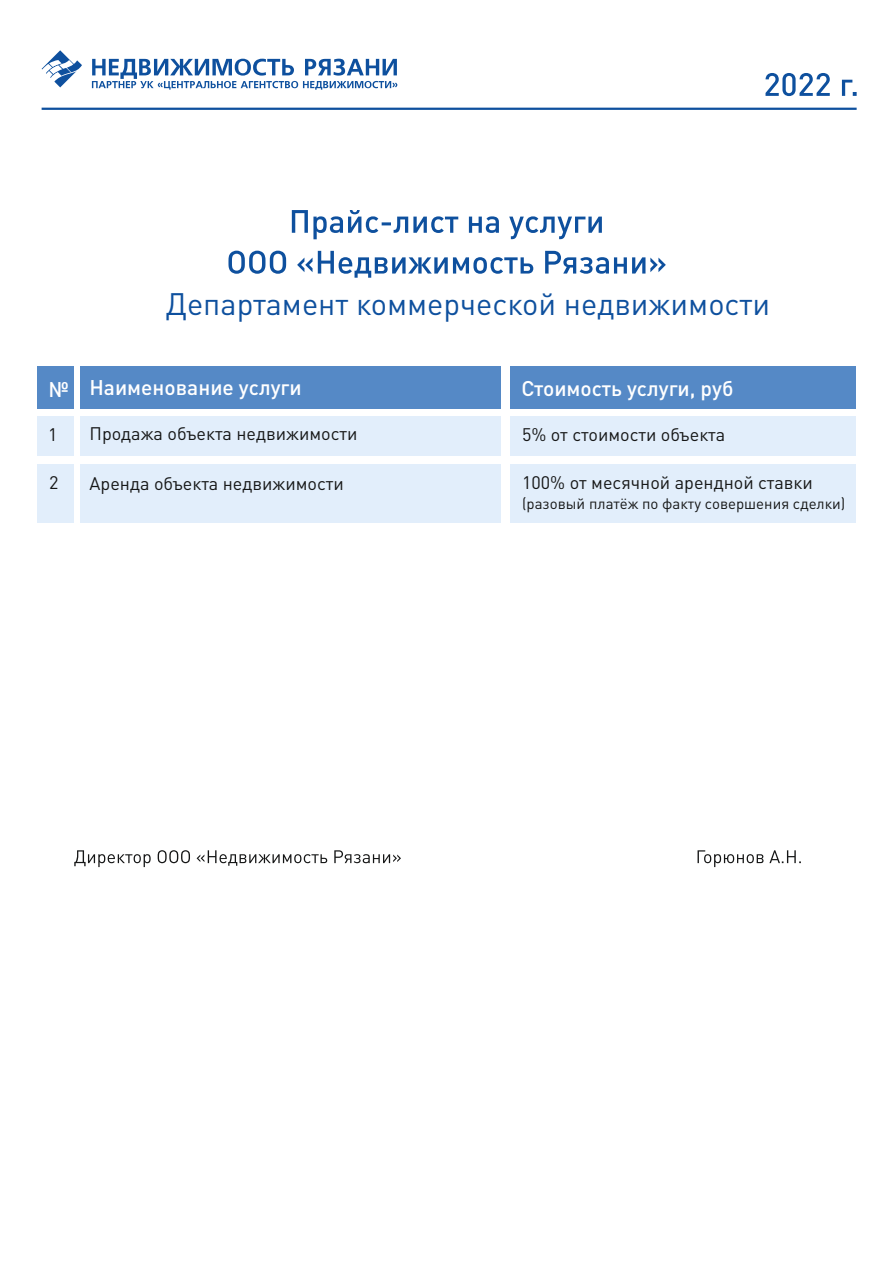
<style>
.page{position:relative;width:893px;height:1263px;background:#fff}
.page>*{position:absolute;margin:0;border:0;box-sizing:border-box;transform-origin:0 0}
.t1{font:30.6px "DIN Pro";color:#0e509e}
.t2{font:500 21px "DIN Pro";color:#fff}
.t3{font:18px "DIN Pro";color:#151616}
.t4{font:15px "DIN Pro";color:#151616}
</style>
<div class="page">
<svg style="left:228px;top:210px;width:438px;height:68px"></svg>
<svg style="left:74px;top:850px;width:327px;height:17px"></svg>
<svg style="left:697px;top:850px;width:104px;height:17px"></svg>
<hr style="left:42px;top:108px;width:815px;height:2px;background:#0e509e">
<svg style="left:765px;top:73px;width:92px;height:23px"></svg>
<svg style="left:42px;top:50px;width:40px;height:37px"></svg>
<svg style="left:92px;top:59px;width:306px;height:31px"></svg>
<div style="left:37px;top:366px;width:37px;height:42px;background:#5589c6"></div>
<div style="left:37px;top:416px;width:37px;height:40px;background:#e2eefb"></div>
<div style="left:37px;top:464px;width:37px;height:58px;background:#e2eefb"></div>
<div style="left:80px;top:366px;width:420px;height:42px;background:#5589c6"></div>
<div style="left:80px;top:416px;width:420px;height:40px;background:#e2eefb"></div>
<div style="left:80px;top:464px;width:420px;height:58px;background:#e2eefb"></div>
<div style="left:510px;top:416px;width:346px;height:40px;background:#e2eefb"></div>
<div style="left:510px;top:464px;width:346px;height:58px;background:#e2eefb"></div>
<div style="left:510px;top:366px;width:346px;height:42px;background:#5589c6"></div>
<h1 class="t1" style="left:166px;top:292px;width:606px">Департамент коммерческой недвижимости</h1>
<p class="t2" style="left:49px;top:379px;width:255px">№ Наименование услуги</p>
<p class="t2" style="left:521px;top:380px;width:213px">Стоимость услуги, руб</p>
<p class="t3" style="left:90px;top:426px;width:269px">Продажа объекта недвижимости</p>
<p class="t3" style="left:90px;top:476px;width:256px">Аренда объекта недвижимости</p>
<p class="t3" style="left:522px;top:427px;width:205px">5% от стоимости объекта</p>
<p class="t3" style="left:522px;top:475px;width:292px">100% от месячной арендной ставки</p>
<p class="t4" style="left:522px;top:497px;width:325px">(разовый платёж по факту совершения сделки)</p>
<p class="t3" style="left:48px;top:428px;width:11px">1</p>
<p class="t3" style="left:49px;top:476px;width:11px">2</p>
</div>
